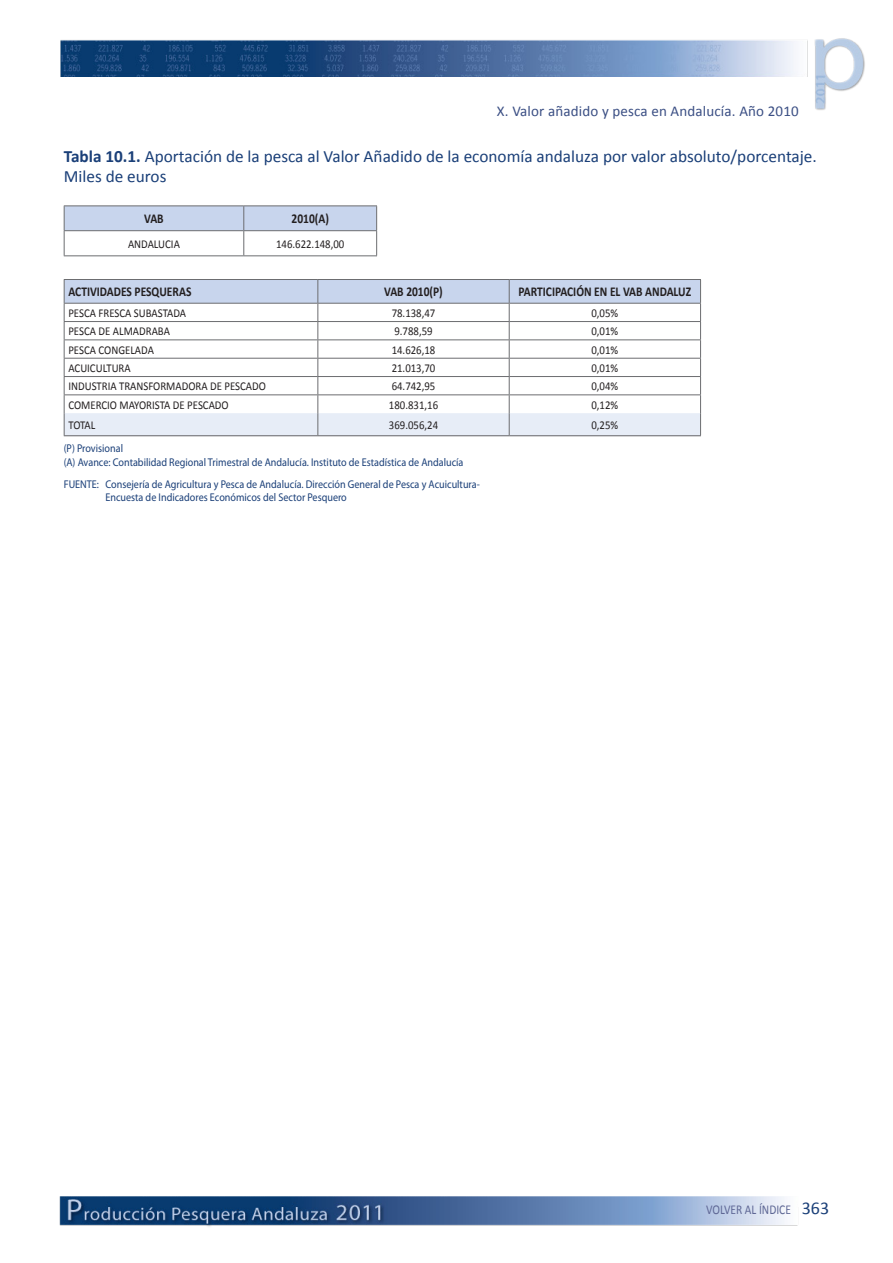
<style>
.page{position:relative;width:893px;height:1263px;background:#fff}
.page>*{position:absolute;margin:0;border:0;box-sizing:border-box;transform-origin:0 0}
.t1{font:18px "Calibri";color:#1a3f78}
.t2{font:17.25px/20.7px "Calibri";color:#1a3f78}
.t3{font:15px "Calibri";letter-spacing:.01em;color:#3b4f84}
.t4{font:700 13.5px "Calibri";color:#231f20;scale:.85 1}
.t5{font:13.5px "Calibri";color:#5e6795;scale:.85 1}
.t6{font:12px "Calibri";color:#231f20;scale:.9 1}
.t7{font:11.25px/13.5px "Myriad Pro";color:#1a3f78;scale:.9 1}
.s1{font-weight:700}
</style>
<div class="page">
<img style="left:59px;top:38px;width:806px;height:1189px">
<hr style="left:64px;top:255px;width:180px;height:1px;background:#6c6d70">
<hr style="left:244px;top:255px;width:133px;height:1px;background:#6c6d70">
<hr style="left:64px;top:205px;width:180px;height:1px;background:#6c6d70">
<hr style="left:244px;top:205px;width:133px;height:1px;background:#6c6d70">
<svg style="left:64px;top:206px;width:313px;height:49px"></svg>
<hr style="left:64px;top:230px;width:180px;height:1px;background:#6c6d70">
<hr style="left:244px;top:230px;width:133px;height:1px;background:#6c6d70">
<svg style="left:64px;top:279px;width:637px;height:156px"></svg>
<hr style="left:64px;top:435px;width:254px;height:1px;background:#636366">
<hr style="left:318px;top:435px;width:191px;height:1px;background:#636366">
<hr style="left:509px;top:435px;width:192px;height:1px;background:#636366">
<p class="t3" style="left:497px;top:102px;width:303px">X. Valor añadido y pesca en Andalucía. Año 2010</p>
<h2 class="t2" style="left:64px;top:145px;width:755px"><span class="s1">Tabla 10.1.</span> Aportación de la pesca al Valor Añadido de la economía andaluza por valor absoluto/porcentaje.<br>Miles de euros</h2>
<p class="t4" style="left:144px;top:210px;width:25px">VAB</p>
<p class="t4" style="left:292px;top:210px;width:45px">2010(A)</p>
<p class="t6" style="left:128px;top:236px;width:59px">ANDALUCIA</p>
<p class="t6" style="left:276px;top:236px;width:77px">146.622.148,00</p>
<p class="t4" style="left:68px;top:284px;width:146px">ACTIVIDADES PESQU ERAS</p>
<p class="t4" style="left:384px;top:284px;width:71px">VAB 2010(P)</p>
<p class="t4" style="left:519px;top:284px;width:196px">PARTICIPACIÓN EN EL VAB ANDALUZ</p>
<p class="t6" style="left:68px;top:305px;width:132px">PESCA FRESCA SUBASTADA</p>
<p class="t6" style="left:392px;top:305px;width:50px">78.138,47</p>
<p class="t6" style="left:591px;top:305px;width:31px">0,05%</p>
<p class="t6" style="left:68px;top:324px;width:114px">PESCA DE ALMADRABA</p>
<p class="t6" style="left:394px;top:324px;width:44px">9.788,59</p>
<p class="t6" style="left:591px;top:324px;width:31px">0,01%</p>
<p class="t6" style="left:68px;top:342px;width:97px">PESCA CONGELADA</p>
<p class="t6" style="left:392px;top:342px;width:50px">14.626,18</p>
<p class="t6" style="left:591px;top:342px;width:31px">0,01%</p>
<p class="t6" style="left:68px;top:360px;width:71px">ACUICULTURA</p>
<p class="t6" style="left:392px;top:360px;width:50px">21.013,70</p>
<p class="t6" style="left:591px;top:360px;width:31px">0,01%</p>
<p class="t6" style="left:68px;top:379px;width:221px">INDUSTRIA TRANSFORMADORA DE PESCADO</p>
<p class="t6" style="left:392px;top:379px;width:50px">64.742,95</p>
<p class="t6" style="left:591px;top:379px;width:31px">0,04%</p>
<p class="t6" style="left:68px;top:397px;width:180px">COMERCIO MAYORISTA DE PESCADO</p>
<p class="t6" style="left:389px;top:397px;width:56px">180.831,16</p>
<p class="t6" style="left:591px;top:397px;width:31px">0,12%</p>
<p class="t6" style="left:68px;top:417px;width:32px">TOTAL</p>
<p class="t6" style="left:389px;top:417px;width:56px">369.056,24</p>
<p class="t6" style="left:591px;top:417px;width:31px">0,25%</p>
<p class="t7" style="left:64px;top:441px;width:446px">(P) Provisional<br>(A) Avance: Contabilidad Regional Trimestral de Andalucía. Instituto de Estadística de Andalucía</p>
<p class="t7" style="left:105px;top:477px;width:417px;text-indent:-42px">FUENTE: Consejería de Agricultura y Pesca de Andalucía. Dirección General de Pesca y Acuicultura-<br>Encuesta de Indicadores Económicos del Sector Pesquero</p>
<p class="t5" style="left:706px;top:1201px;width:101px">VOLVER AL ÍNDICE</p>
<h1 class="t1" style="left:802px;top:1197px;width:29px">363</h1>
</div>
